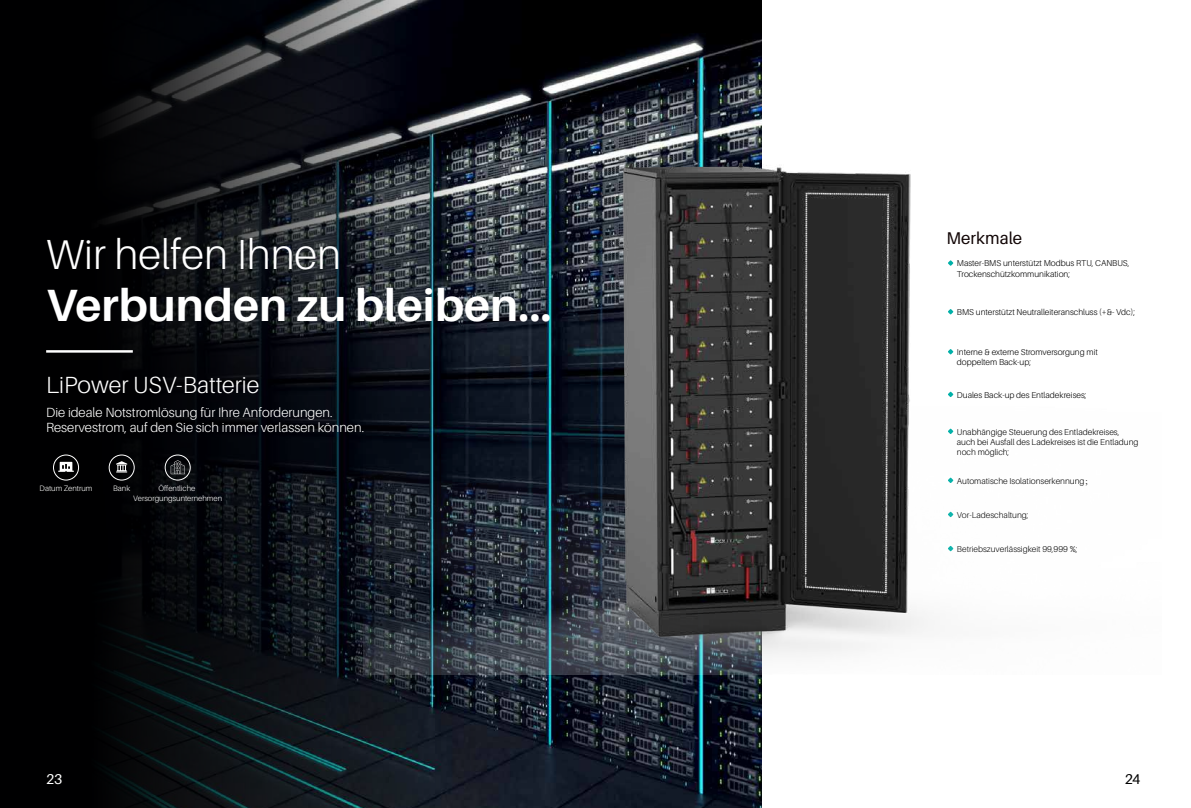
<style>
.page{position:relative;width:1191px;height:808px;background:#fff}
.page>*{position:absolute;margin:0;border:0;box-sizing:border-box;transform-origin:0 0}
.t1{font:700 45.2px "Aileron";color:#fff}
.t2{font:300 42.1px "Aileron";color:#fff}
.t3{font:300 23.4px "Aileron";color:#fff}
.t4{font:17px "Aileron";color:#110505}
.t5{font:14.2px "Aileron";color:#fff}
.t6{font:14.2px "Aileron";color:#000}
.t7{font:300 13.3px/15.9px "Aileron";color:#fff}
.t8{font:300 8.5px/10.2px "Aileron";color:#000}
.t9{font:300 7.8px/9.4px "Aileron";color:#fff;text-align:center}
.s1{font-family:"Adobe Song Std"}
</style>
<div class="page">
<img style="left:567px;top:0;width:194px;height:808px">
<svg style="left:0;top:0;width:567px;height:808px;background:#0b0e12"></svg>
<hr style="left:46px;top:350px;width:87px;height:3px;background:#fff">
<div style="left:53px;top:455px;width:26px;height:25px;border:1px solid #fff;border-radius:50%"></div>
<svg style="left:58px;top:462px;width:16px;height:10px"></svg>
<div style="left:109px;top:455px;width:25px;height:25px;border:1px solid #fff;border-radius:50%"></div>
<svg style="left:116px;top:461px;width:11px;height:11px"></svg>
<div style="left:165px;top:455px;width:25px;height:25px;border:1px solid #fff;border-radius:50%"></div>
<svg style="left:171px;top:460px;width:14px;height:14px"></svg>
<img style="left:363px;top:118px;width:591px;height:556px">
<h2 class="t2" style="left:46px;top:231px;width:297px">Wir helfen Ihnen</h2>
<h1 class="t1" style="left:46px;top:280px;width:507px">Verbunden zu bleiben...</h1>
<h3 class="t3" style="left:46px;top:372px;width:215px">LiPower USV-Batterie</h3>
<h3 class="t7" style="left:46px;top:404px;width:319px">Die ideale Notstromlösung für Ihre Anforderungen.<br>Reservestrom, auf den Sie sich immer verlassen können.</h3>
<p class="t9" style="left:40px;top:484px;width:54px">Datum Zentrum</p>
<p class="t9" style="left:113px;top:484px;width:19px">Bank</p>
<p class="t9" style="left:133px;top:484px;width:90px">Öffentliche<br>Versorgungsunternehmen</p>
<h3 class="t4" style="left:946px;top:228px;width:77px">Merkmale</h3>
<p class="t8" style="left:957px;top:258px;width:174px">Master-BMS unterstützt Modbus RTU, CANBUS,<br>Trockenschützkommunikation;</p>
<p class="t8" style="left:957px;top:307px;width:180px">BMS unterstützt Neutralleiteranschluss (+&amp;- Vdc);</p>
<p class="t8" style="left:957px;top:347px;width:142px">Interne &amp; externe Stromversorgung mit doppeltem Back-up;</p>
<p class="t8" style="left:957px;top:390px;width:131px">Duales Back-up des Entladekreises;</p>
<p class="t8" style="left:957px;top:427px;width:183px">Unabhängige Steuerung des Entladekreises, auch bei Ausfall des Ladekreises ist die Entladung noch möglich;</p>
<p class="t8" style="left:957px;top:476px;width:138px">Automatische Isolationserkennung<span class="s1">；</span></p>
<p class="t8" style="left:957px;top:510px;width:73px">Vor-Ladeschaltung;</p>
<p class="t8" style="left:957px;top:544px;width:122px">Betriebszuverlässigkeit 99,999 %;</p>
<h3 class="t5" style="left:46px;top:771px;width:18px">23</h3>
<h3 class="t6" style="left:1124px;top:771px;width:17px">24</h3>
</div>
